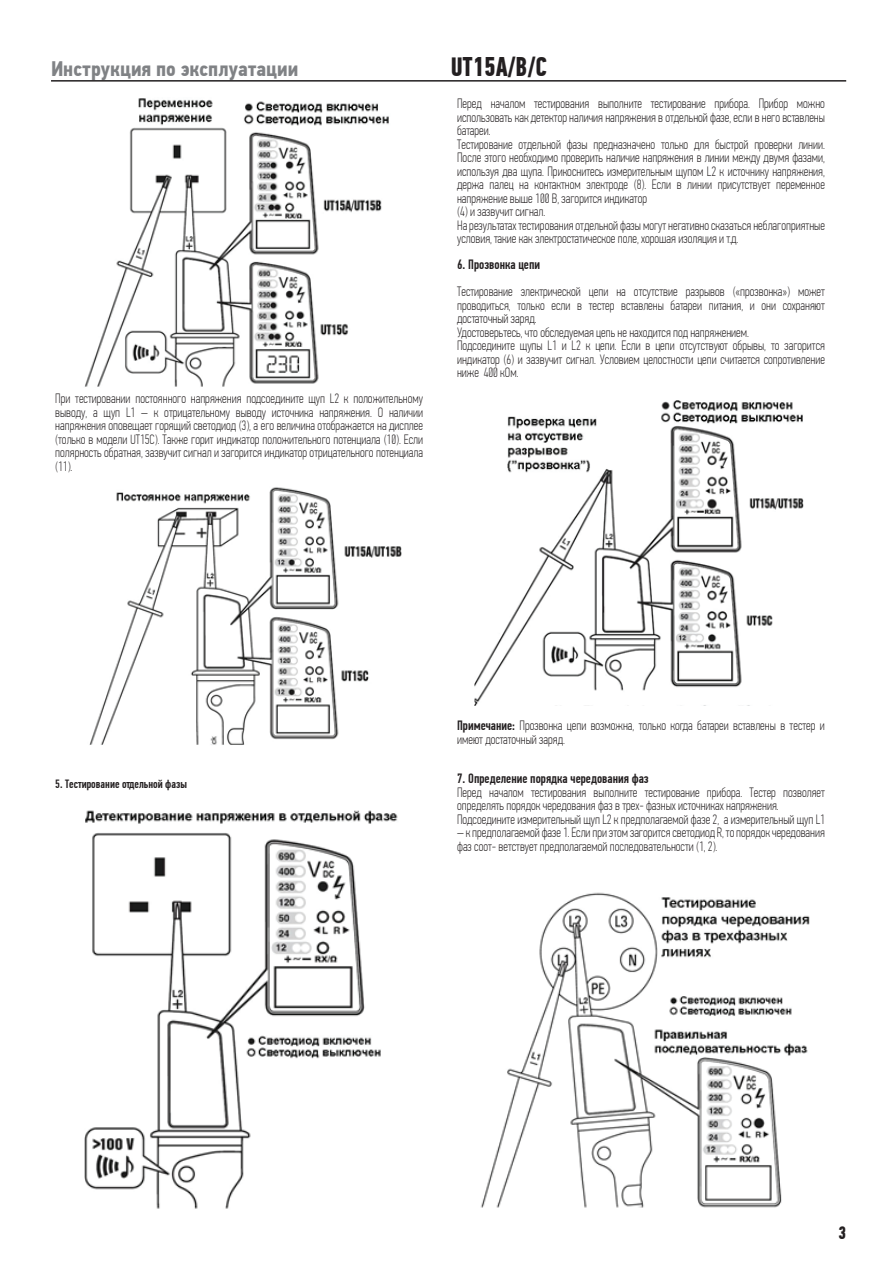
<style>
.page{position:relative;width:893px;height:1263px;background:#fff}
.page>*{position:absolute;margin:0;border:0;box-sizing:border-box;transform-origin:0 0}
.t1{font:700 27px "PF Din Text Comp Pro";color:#231f20}
.t2{font:700 21px "PF Din Text Cond Pro";color:#808285}
.t3{font:700 18px "PF Din Text Comp Pro";color:#231f20}
.t4{font:100 13.5px/13.5px "PF Din Text Comp Pro";color:#231f20}
.t5{font:500 13.5px "PF Din Text Comp Pro";color:#231f20}
.t6{font:500 12px "PF Din Text Comp Pro";color:#231f20}
.s1{font-weight:500}
</style>
<div class="page">
<hr style="left:51px;top:80px;width:795px;height:2px;background:#231f20">
<img style="left:84px;top:98px;width:305px;height:289px">
<img style="left:89px;top:487px;width:313px;height:258px">
<img style="left:84px;top:810px;width:314px;height:399px">
<img style="left:474px;top:400px;width:330px;height:306px">
<img style="left:480px;top:892px;width:329px;height:316px">
<h2 class="t2" style="left:51px;top:56px;width:249px">Инструкция по эксплуатации</h2>
<h1 class="t1" style="left:451px;top:50px;width:98px">UT15A/B/C</h1>
<p class="t4" style="left:55px;top:392px;width:369px;text-align:justify">При тестировании постоянного напряжения подсоедините щуп L2 к положительному выводу, а щуп L1 – к отрицательному выводу источника напряжения. О наличии напряжения оповещает горящий светодиод (3), а его величина отображается на дисплее (только в модели UT15C). Также горит индикатор положительного потенциала (10). Если полярность обратная, зазвучит сигнал и загорится индикатор отрицательного потенциала (11).</p>
<p class="t4" style="left:457px;top:97px;width:369px">Перед началом тестирования выполните тестирование прибора. Прибор можно использовать как детектор наличия напряжения в отдельной фазе, если в него вставлены батареи.<br>Тестирование отдельной фазы предназначено только для быстрой проверки линии.<br>После этого необходимо проверить наличие напряжения в линии между двумя фазами, используя два щупа. Прикоснитесь измерительным щупом L2 к источнику напряжения, держа палец на контактном электроде (8). Если в линии присутствует переменное напряжение выше 100 В, загорится индикатор<br>(4) и зазвучит сигнал.<br>На результатах тестирования отдельной фазы могут негативно сказаться неблагоприятные условия, такие как электростатическое поле, хорошая изоляция и т.д.</p>
<p class="t5" style="left:457px;top:257px;width:85px">6. Прозвонка цепи</p>
<p class="t4" style="left:457px;top:285px;width:369px">Тестирование электрической цепи на отсутствие разрывов («прозвонка») может проводиться, только если в тестер вставлены батареи питания, и они сохраняют достаточный заряд.<br>Удостоверьтесь, что обследуемая цепь не находится под напряжением.<br>Подсоедините щупы L1 и L2 к цепи. Если в цепи отсутствуют обрывы, то загорится индикатор (6) и зазвучит сигнал. Условием целостности цепи считается сопротивление ниже 400 кОм.</p>
<p class="t6" style="left:55px;top:777px;width:133px">5. Тестирование отдельной фазы</p>
<p class="t4" style="left:457px;top:719px;width:369px"><span class="s1">Примечание:</span> Прозвонка цепи возможна, только когда батареи вставлены в тестер и имеют достаточный заряд.</p>
<p class="t5" style="left:457px;top:771px;width:193px">7. Определение порядка чередования фаз</p>
<p class="t4" style="left:457px;top:785px;width:369px">Перед началом тестирования выполните тестирование прибора. Тестер позволяет определять порядок чередования фаз в трех- фазных источниках напряжения.<br>Подсоедините измерительный щуп L2 к предполагаемой фазе 2, а измерительный щуп L1</p>
<p class="t4" style="left:457px;top:826px;width:369px">– к предполагаемой фазе 1. Если при этом загорится светодиод R, то порядок чередования фаз соот- ветствует предполагаемой последовательности (1, 2).</p>
<h3 class="t3" style="left:838px;top:1221px;width:9px">3</h3>
</div>
